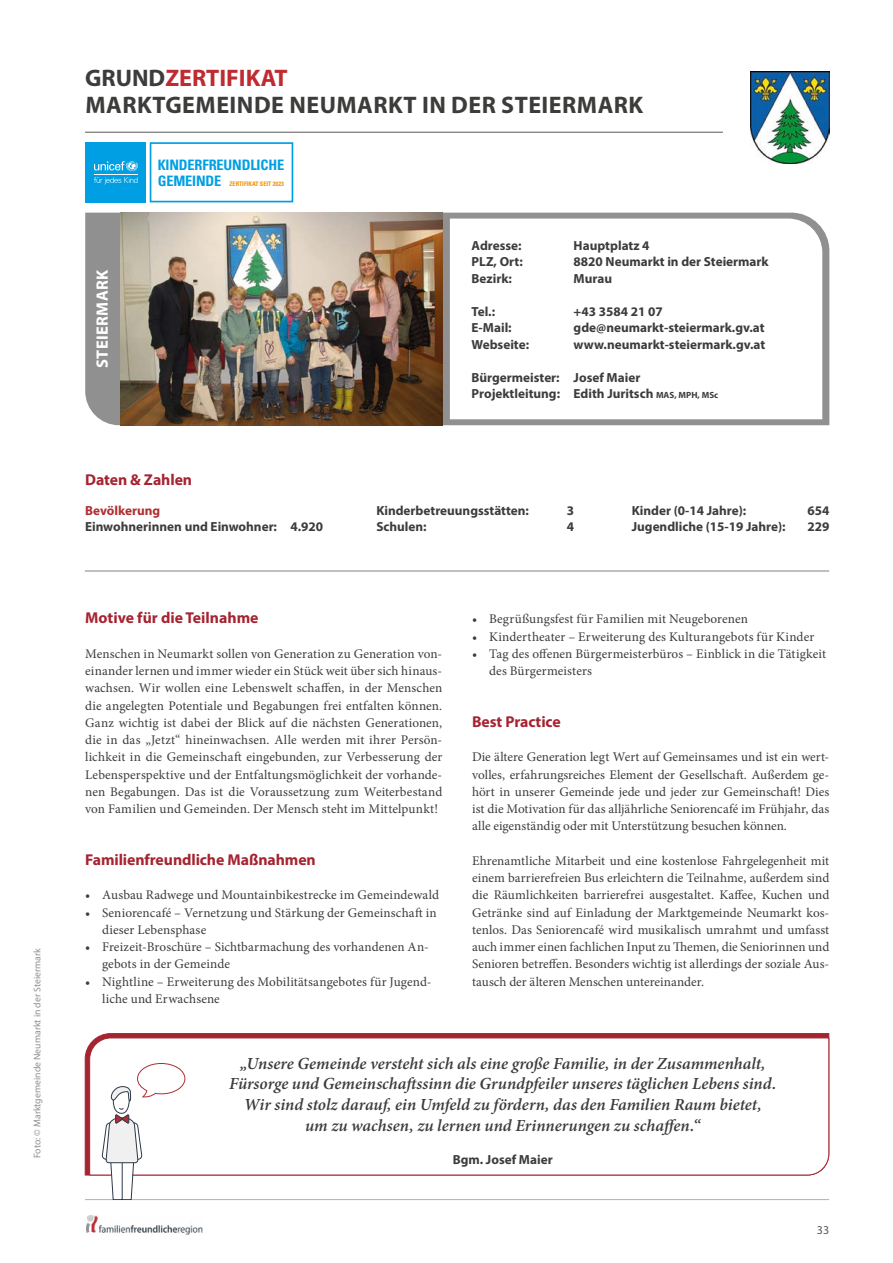
<style>
.page{position:relative;width:893px;height:1263px;background:#fff}
.page>*{position:absolute;margin:0;border:0;box-sizing:border-box;transform-origin:0 0}
.Barrierefrei_Gemeinde_Name_Inhalt{font:700 24px "Myriad Pro";letter-spacing:.02em;color:#3c3c3b}
.Barrierefrei_Überschrift_Seite_H2{font:700 24px "Myriad Pro";color:#be2b31}
.Barrierefrei_Zitat_Bürgermeister{font:italic 600 16.95px/20.7px "Minion Pro";color:#3c3c3b;text-align:center}
.t1{font:700 16.5px "Myriad Pro";letter-spacing:.02em;color:#fff}
.Barrierefrei_H2_GRAU_Bold{font:700 15.75px "Myriad Pro";letter-spacing:-.005em;color:#a52431}
.t2{font:700 condensed 14.4px/16.4px "Univers LT Std";letter-spacing:-.01em;color:#009fe3}
.Barrierefrei_FT_NEU{font:13.2px/17.2px "Minion Pro";letter-spacing:.005em;color:#3c3c3b}
.Barrierefrei_Absatz_Gemeindeseite{font:700 13.2px/16.5px "Myriad Pro";color:#3c3c3b}
.Barrierefrei_Aufzählung_NEU_Ohne_Bullets{font:700 13.2px/16.5px "Myriad Pro";color:#3c3c3b}
.t3{font:12px "Myriad Pro";color:#575756}
.Fotocredits{font:9.75px "Myriad Pro";color:#909090}
.t4{font:700 condensed 6.3px "Univers LT Std";color:#f39200}
.s1{color:#3c3c3b}
.s2{font-size:9px}
.s3{color:#b02e31}
</style>
<div class="page">
<hr style="left:85px;top:132px;width:638px;height:1px;background:#575756">
<hr style="left:85px;top:1199px;width:744px;height:1px;background:#b3b2b2">
<img style="left:86px;top:1216px;width:116px;height:18px">
<svg style="left:84px;top:1033px;width:746px;height:143px;background:#ab333f"></svg>
<svg style="left:85px;top:213px;width:744px;height:212px;background:#959594"></svg>
<img style="left:750px;top:71px;width:79px;height:92px">
<svg style="left:450px;top:219px;width:372px;height:200px"></svg>
<img style="left:120px;top:213px;width:322px;height:212px">
<hr style="left:85px;top:570px;width:744px;height:2px;background:#909090">
<svg style="left:89px;top:1037px;width:741px;height:139px"></svg>
<svg style="left:102px;top:1062px;width:84px;height:137px"></svg>
<div style="left:150px;top:142px;width:143px;height:60px;border:2px solid #009fe3"></div>
<div style="left:86px;top:142px;width:60px;height:60px;background:#009fe3"></div>
<svg style="left:94px;top:161px;width:44px;height:10px"></svg>
<hr style="left:94px;top:174px;width:43px;height:1px;background:#fff">
<svg style="left:94px;top:177px;width:43px;height:7px"></svg>
<p class="Fotocredits" style="left:31px;top:1158px;width:212px;rotate:-90deg">Foto: © Marktgemeinde Neumarkt in der Steiermark</p>
<h2 class="Barrierefrei_Überschrift_Seite_H2" style="left:85px;top:62px;width:204px"><span class="s1">GRUND</span>ZERTIFIKAT</h2>
<p class="Barrierefrei_Gemeinde_Name_Inhalt" style="left:85px;top:89px;width:559px">MARKTGEMEINDE NEUMARKT IN DER STEIERMARK</p>
<p class="t1" style="left:91px;top:368px;width:99px;rotate:-90deg">STEIERMARK</p>
<p class="t2" style="left:158px;top:156px;width:128px">KINDERFREUNDLICHE<br>GEMEINDE</p>
<p class="t4" style="left:229px;top:180px;width:56px">ZERTIFIKAT SEIT 2023</p>
<p class="Barrierefrei_Absatz_Gemeindeseite" style="left:472px;top:237px;width:52px">Adresse:</p>
<p class="Barrierefrei_Absatz_Gemeindeseite" style="left:574px;top:237px;width:77px">Hauptplatz 4</p>
<p class="Barrierefrei_Absatz_Gemeindeseite" style="left:472px;top:253px;width:53px">PLZ, Ort:</p>
<p class="Barrierefrei_Absatz_Gemeindeseite" style="left:574px;top:253px;width:197px">8820 Neumarkt in der Steiermark</p>
<p class="Barrierefrei_Absatz_Gemeindeseite" style="left:472px;top:270px;width:42px">Bezirk:</p>
<p class="Barrierefrei_Absatz_Gemeindeseite" style="left:574px;top:270px;width:40px">Murau</p>
<p class="Barrierefrei_Absatz_Gemeindeseite" style="left:472px;top:303px;width:25px">Tel.:</p>
<p class="Barrierefrei_Absatz_Gemeindeseite" style="left:574px;top:303px;width:91px">+43 3584 21 07</p>
<p class="Barrierefrei_Absatz_Gemeindeseite" style="left:472px;top:319px;width:42px">E-Mail:</p>
<p class="Barrierefrei_Absatz_Gemeindeseite" style="left:574px;top:319px;width:192px">gde@neumarkt-steiermark.gv.at</p>
<p class="Barrierefrei_Absatz_Gemeindeseite" style="left:472px;top:336px;width:59px">Webseite:</p>
<p class="Barrierefrei_Absatz_Gemeindeseite" style="left:574px;top:336px;width:193px">www.neumarkt-steiermark.gv.at</p>
<p class="Barrierefrei_Absatz_Gemeindeseite" style="left:472px;top:369px;width:248px">Bürgermeister: Josef Maier<br>Projektleitung: Edith Juritsch <span class="s2">MAS, MPH, MSc</span></p>
<p class="Barrierefrei_H2_GRAU_Bold" style="left:85px;top:470px;width:108px">Daten &amp; Zahlen</p>
<p class="Barrierefrei_Aufzählung_NEU_Ohne_Bullets" style="left:85px;top:501px;width:240px"><span class="s3">Bevölkerung<br></span>Einwohnerinnen und Einwohner: 4.920</p>
<p class="Barrierefrei_Aufzählung_NEU_Ohne_Bullets" style="left:376px;top:501px;width:154px">Kinderbetreuungsstätten:</p>
<p class="Barrierefrei_Aufzählung_NEU_Ohne_Bullets" style="left:567px;top:501px;width:9px">3</p>
<p class="Barrierefrei_Aufzählung_NEU_Ohne_Bullets" style="left:376px;top:518px;width:52px">Schulen:</p>
<p class="Barrierefrei_Aufzählung_NEU_Ohne_Bullets" style="left:567px;top:518px;width:9px">4</p>
<p class="Barrierefrei_Aufzählung_NEU_Ohne_Bullets" style="left:632px;top:501px;width:116px">Kinder (0-14 Jahre):</p>
<p class="Barrierefrei_Aufzählung_NEU_Ohne_Bullets" style="left:808px;top:501px;width:23px">654</p>
<p class="Barrierefrei_Aufzählung_NEU_Ohne_Bullets" style="left:632px;top:518px;width:155px">Jugendliche (15-19 Jahre):</p>
<p class="Barrierefrei_Aufzählung_NEU_Ohne_Bullets" style="left:808px;top:518px;width:23px">229</p>
<p class="Barrierefrei_H2_GRAU_Bold" style="left:85px;top:608px;width:175px">Motive für die Teilnahme</p>
<p class="Barrierefrei_FT_NEU" style="left:85px;top:645px;width:359px;text-align:justify">Menschen in Neumarkt sollen von Generation zu Generation von&shy;einander lernen und immer wieder ein Stück weit über sich hinaus&shy;wachsen. Wir wollen eine Lebenswelt schaffen, in der Menschen die angelegten Potentiale und Begabungen frei entfalten können.<br>Ganz wichtig ist dabei der Blick auf die nächsten Generationen, die in das „Jetzt“ hineinwachsen. Alle werden mit ihrer Persön&shy;lichkeit in die Gemeinschaft eingebunden, zur Verbesserung der Lebensperspektive und der Entfaltungsmöglichkeit der vorhande&shy;nen Begabungen. Das ist die Voraussetzung zum Weiterbestand von Familien und Gemeinden. Der Mensch steht im Mittelpunkt!</p>
<p class="Barrierefrei_H2_GRAU_Bold" style="left:85px;top:849px;width:232px">Familienfreundliche Maßnahmen</p>
<p class="Barrierefrei_FT_NEU" style="left:85px;top:886px;width:355px">• Ausbau Radwege und Mountainbikestrecke im Gemeindewald</p>
<p class="Barrierefrei_FT_NEU" style="left:102px;top:904px;width:336px;text-indent:-17px">• Seniorencafé – Vernetzung und Stärkung der Gemeinschaft in dieser Lebensphase</p>
<p class="Barrierefrei_FT_NEU" style="left:102px;top:938px;width:328px;text-indent:-17px">• Freizeit-Broschüre – Sichtbarmachung des vorhandenen An&shy;gebots in der Gemeinde</p>
<p class="Barrierefrei_FT_NEU" style="left:102px;top:973px;width:331px;text-indent:-17px">• Nightline – Erweiterung des Mobilitätsangebotes für Jugend&shy;liche und Erwachsene</p>
<p class="Barrierefrei_FT_NEU" style="left:472px;top:610px;width:277px">• Begrüßungsfest für Familien mit Neugeborenen</p>
<p class="Barrierefrei_FT_NEU" style="left:472px;top:628px;width:344px">• Kindertheater – Erweiterung des Kulturangebots für Kinder</p>
<p class="Barrierefrei_FT_NEU" style="left:489px;top:645px;width:338px;text-indent:-17px">• Tag des offenen Bürgermeisterbüros – Einblick in die Tätigkeit des Bürgermeisters</p>
<p class="Barrierefrei_H2_GRAU_Bold" style="left:472px;top:711px;width:90px">Best Practice</p>
<p class="Barrierefrei_FT_NEU" style="left:472px;top:748px;width:359px;text-align:justify">Die ältere Generation legt Wert auf Gemeinsames und ist ein wert&shy;volles, erfahrungsreiches Element der Gesellschaft. Außerdem ge&shy;hört in unserer Gemeinde jede und jeder zur Gemeinschaft! Dies ist die Motivation für das alljährliche Seniorencafé im Frühjahr, das alle eigenständig oder mit Unterstützung besuchen können.</p>
<p class="Barrierefrei_FT_NEU" style="left:472px;top:852px;width:359px;text-align:justify">Ehrenamtliche Mitarbeit und eine kostenlose Fahrgelegenheit mit einem barrierefreien Bus erleichtern die Teilnahme, außerdem sind die Räumlichkeiten barrierefrei ausgestaltet. Kaffee, Kuchen und Getränke sind auf Einladung der Marktgemeinde Neumarkt kos&shy;tenlos. Das Seniorencafé wird musikalisch umrahmt und umfasst auch immer einen fachlichen Input zu Themen, die Seniorinnen und Senioren betreffen. Besonders wichtig ist allerdings der soziale Aus&shy;tausch der älteren Menschen untereinander.</p>
<p class="Barrierefrei_Zitat_Bürgermeister" style="left:229px;top:1053px;width:549px">„Unsere Gemeinde versteht sich als eine große Familie, in der Zusammenhalt, Fürsorge und Gemeinschaftssinn die Grundpfeiler unseres täglichen Lebens sind.<br>Wir sind stolz darauf, ein Umfeld zu fördern, das den Familien Raum bietet,<br>um zu wachsen, zu lernen und Erinnerungen zu schaffen.“</p>
<p class="Barrierefrei_Absatz_Gemeindeseite" style="left:453px;top:1150px;width:101px">Bgm. Josef Maier</p>
<p class="t3" style="left:817px;top:1222px;width:14px">33</p>
</div>
